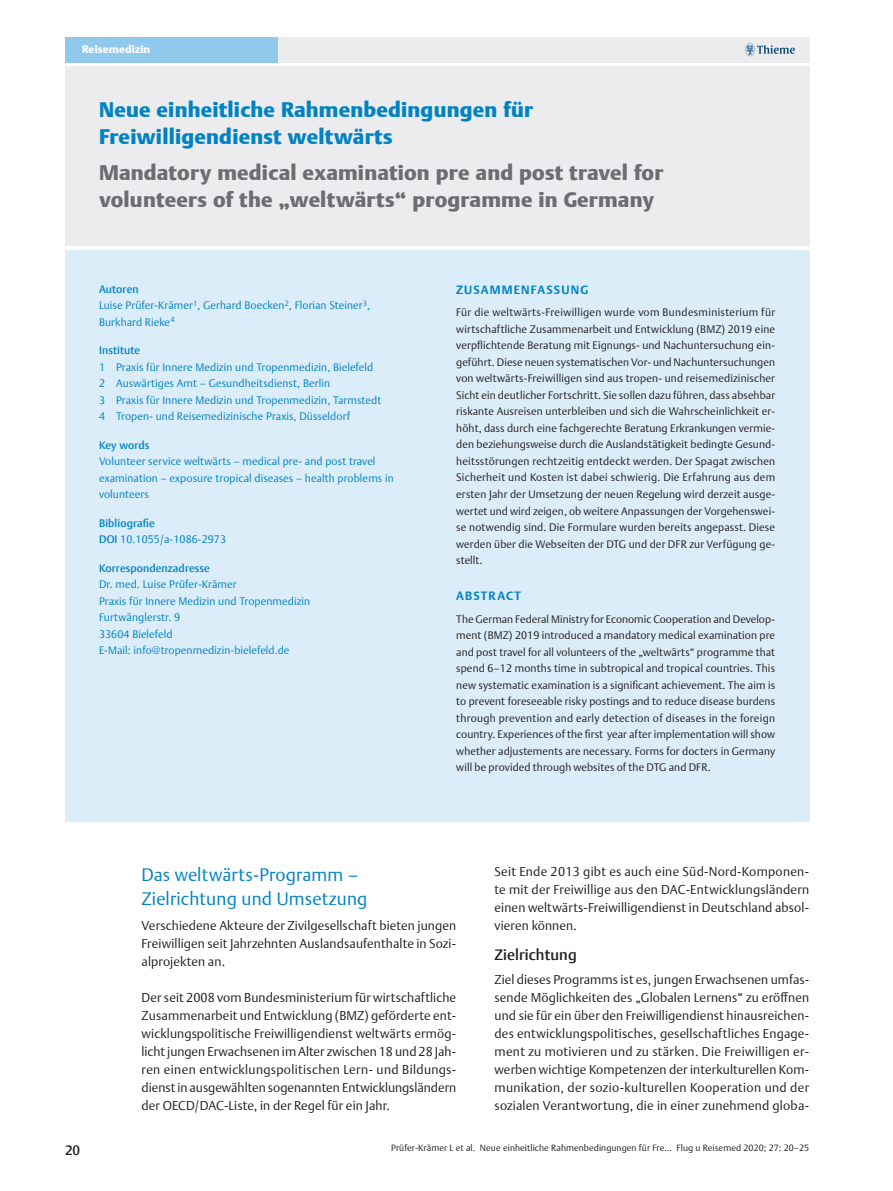
<style>
.page{position:relative;width:893px;height:1191px;background:#fff}
.page>*{position:absolute;margin:0;border:0;box-sizing:border-box;transform-origin:0 0}
.t1{font:900 21px/27px "Thieme Argo 2011";letter-spacing:.01em;color:#6c6d70}
.t2{font:900 21px/27px "Thieme Argo 2011";letter-spacing:.01em;color:#0082c3}
.t3{font:300 18px/24px "Thieme Argo 2011";letter-spacing:.01em;color:#0082c3}
.t4{font:500 15px "Thieme Argo 2011";letter-spacing:.01em;color:#231f20}
.t5{font:500 13.5px "Thieme Argo 2011";color:#231f20}
.t6{font:300 12.75px/18px "Thieme Argo 2011";letter-spacing:.01em;color:#231f20;text-align:justify}
.t7{font:700 12px "Thieme Argo 2011";letter-spacing:.1em;color:#0082c3}
.t8{font:300 10.8px/16.5px "Thieme Argo 2011";letter-spacing:.01em;color:#231f20;text-align:justify}
.t9{font:300 10.8px/16.5px "Thieme Argo 2011";letter-spacing:.01em;color:#0082c3}
.t10{font:900 10.8px "Thieme Argo 2011";letter-spacing:.01em;color:#fff}
.t11{font:300 9px "Thieme Argo 2011";letter-spacing:.01em;color:#231f20}
.s1{font-weight:500}
</style>
<div class="page">
<div style="left:65px;top:37px;width:744px;height:26px;background:#ececee"></div>
<div style="left:65px;top:37px;width:213px;height:26px;background:#91c9ed"></div>
<svg style="left:745px;top:43px;width:50px;height:13px"></svg>
<div style="left:65px;top:67px;width:744px;height:179px;background:#ececee"></div>
<div style="left:65px;top:250px;width:744px;height:572px;background:#dbedf9"></div>
<p class="t10" style="left:82px;top:42px;width:70px">Reisemedizin</p>
<p class="t2" style="left:99px;top:97px;width:436px">Neue einheitliche Rahmenbedingungen für<br>Freiwilligendienst weltwärts</p>
<p class="t1" style="left:99px;top:159px;width:566px">Mandatory medical examination pre and post travel for volunteers of the „weltwärts“ programme in Germany</p>
<p class="t9" style="left:99px;top:280px;width:273px"><span class="s1">Autoren<br></span>Luise Prüfer-Krämer<sup>1</sup>, Gerhard Boecken<sup>2</sup>, Florian Steiner<sup>3</sup>,<br>Burkhard Rieke<sup>4</sup></p>
<p class="t9" style="left:99px;top:342px;width:284px"><span class="s1">Institute<br></span>1 Praxis für Innere Medizin und Tropenmedizin, Bielefeld 2 Auswärtiges Amt – Gesundheitsdienst, Berlin<br>3 Praxis für Innere Medizin und Tropenmedizin, Tarmstedt 4 Tropen- und Reisemedizinische Praxis, Düsseldorf</p>
<p class="t9" style="left:99px;top:436px;width:296px"><span class="s1">Key words<br></span>Volunteer service weltwärts – medical pre- and post travel examination – exposure tropical diseases – health problems in volunteers</p>
<p class="t9" style="left:99px;top:514px;width:129px"><span class="s1">Bibliografie<br>DOI</span> 10.1055/a-1086-2973</p>
<p class="t9" style="left:99px;top:559px;width:213px"><span class="s1">Korrespondenzadresse<br></span>Dr. med. Luise Prüfer-Krämer<br>Praxis für Innere Medizin und Tropenmedizin<br>Furtwänglerstr. 9<br>33604 Bielefeld<br>E-Mail: info@tropenmedizin-bielefeld.de</p>
<p class="t7" style="left:456px;top:281px;width:133px">ZUSAMMENFASSUNG</p>
<p class="t8" style="left:456px;top:304px;width:320px">Für die weltwärts-Freiwilligen wurde vom Bundesministerium für wirtschaftliche Zusammenarbeit und Entwicklung (BMZ) 2019 eine verpflichtende Beratung mit Eignungs- und Nachuntersuchung ein&shy;geführt. Diese neuen systematischen Vor- und Nachuntersuchungen von weltwärts-Freiwilligen sind aus tropen- und reisemedizinischer Sicht ein deutlicher Fortschritt. Sie sollen dazu führen, dass absehbar riskante Ausreisen unterbleiben und sich die Wahrscheinlichkeit er&shy;höht, dass durch eine fachgerechte Beratung Erkrankungen vermie&shy;den beziehungsweise durch die Auslandstätigkeit bedingte Gesund&shy;heitsstörungen rechtzeitig entdeckt werden. Der Spagat zwischen Sicherheit und Kosten ist dabei schwierig. Die Erfahrung aus dem ersten Jahr der Umsetzung der neuen Regelung wird derzeit ausge&shy;wertet und wird zeigen, ob weitere Anpassungen der Vorgehenswei&shy;se notwendig sind. Die Formulare wurden bereits angepasst. Diese werden über die Webseiten der DTG und der DFR zur Verfügung ge&shy;stellt.</p>
<p class="t7" style="left:456px;top:587px;width:66px">ABSTRACT</p>
<p class="t8" style="left:456px;top:610px;width:320px">The German Federal Ministry for Economic Cooperation and Develop&shy;ment (BMZ) 2019 introduced a mandatory medical examination pre and post travel for all volunteers of the „weltwärts“ programme that spend 6–12 months time in subtropical and tropical countries. This new systematic examination is a significant achievement. The aim is to prevent foreseeable risky postings and to reduce disease burdens through prevention and early detection of diseases in the foreign country. Experiences of the first year after implementation will show whether adjustements are necessary. Forms for docters in Germany will be provided through websites of the DTG and DFR.</p>
<p class="t5" style="left:65px;top:1141px;width:17px">20</p>
<p class="t3" style="left:142px;top:861px;width:227px">Das weltwärts-Programm –<br>Zielrichtung und Umsetzung</p>
<p class="t6" style="left:142px;top:916px;width:316px">Verschiedene Akteure der Zivilgesellschaft bieten jungen Freiwilligen seit Jahrzehnten Auslandsaufenthalte in Sozi&shy;alprojekten an.</p>
<p class="t6" style="left:142px;top:988px;width:316px">Der seit 2008 vom Bundesministerium für wirtschaftliche Zusammenarbeit und Entwicklung (BMZ) geförderte ent&shy;wicklungspolitische Freiwilligendienst weltwärts ermög&shy;licht jungen Erwachsenen im Alter zwischen 18 und 28 Jah&shy;ren einen entwicklungspolitischen Lern- und Bildungs&shy;dienst in ausgewählten sogenannten Entwicklungsländern der OECD/DAC-Liste, in der Regel für ein Jahr.</p>
<p class="t6" style="left:494px;top:862px;width:316px">Seit Ende 2013 gibt es auch eine Süd-Nord-Komponen&shy;te mit der Freiwillige aus den DAC-Entwicklungsländern einen weltwärts-Freiwilligendienst in Deutschland absol&shy;vieren können.</p>
<p class="t4" style="left:494px;top:945px;width:84px">Zielrichtung</p>
<p class="t6" style="left:494px;top:970px;width:316px">Ziel dieses Programms ist es, jungen Erwachsenen umfas&shy;sende Möglichkeiten des „Globalen Lernens“ zu eröffnen und sie für ein über den Freiwilligendienst hinausreichen&shy;des entwicklungspolitisches, gesellschaftliches Engage&shy;ment zu motivieren und zu stärken. Die Freiwilligen er&shy;werben wichtige Kompetenzen der interkulturellen Kom&shy;munikation, der sozio-kulturellen Kooperation und der sozialen Verantwortung, die in einer zunehmend globa-</p>
<p class="t11" style="left:391px;top:1142px;width:419px">Prüfer-Krämer L et al. Neue einheitliche Rahmenbedingungen für Fre… Flug u Reisemed 2020; 27: 20–25</p>
</div>
